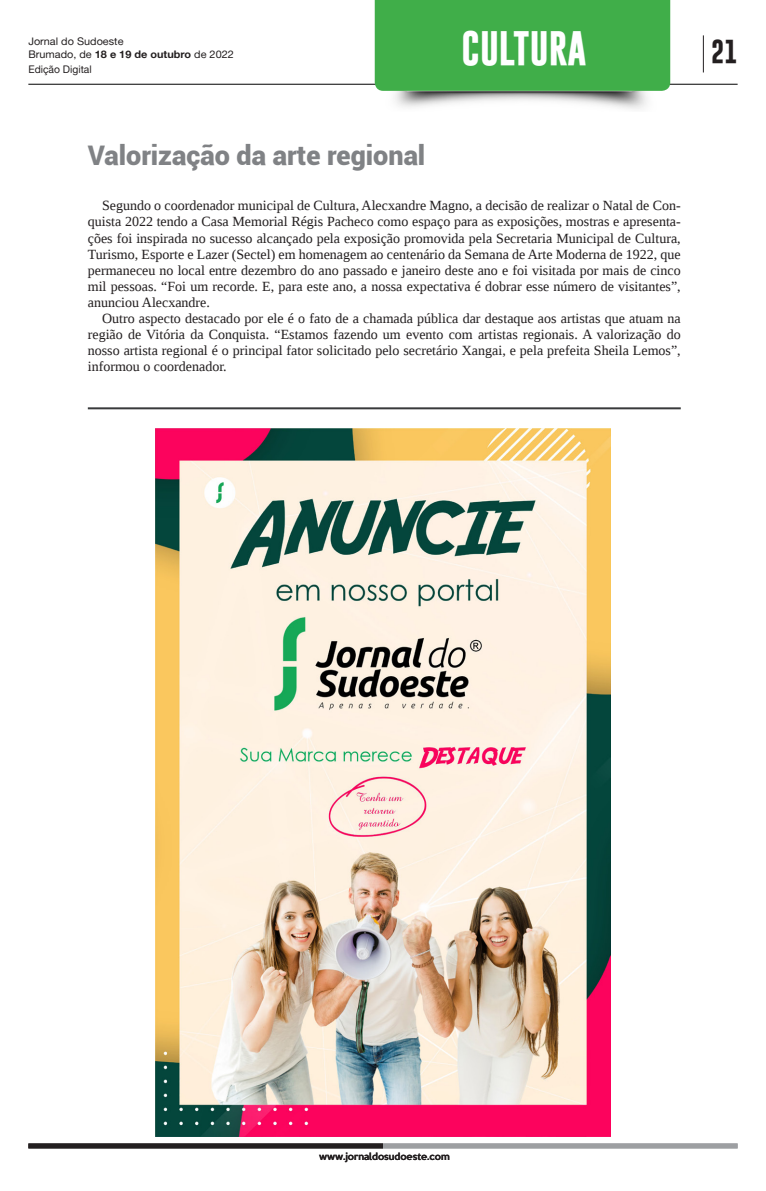
<style>
.page{position:relative;width:766px;height:1191px;background:#fff}
.page>*{position:absolute;margin:0;border:0;box-sizing:border-box;transform-origin:0 0}
.t1{font:700 35px "Gobold";color:#fff}
.t2{font:900 27px "Roboto";color:#808285}
.t3{font:700 24px "Gobold";color:#231f20}
.t4{font:14px/16px "Liberation Serif";color:#231f20;text-align:justify}
.t5{font:10.5px "Alte Haas Grotesk";color:#231f20;scale:1.04 1}
.t6{font:10.5px "Alte Haas Grotesk";color:#231f20}
.t7{font:500 9px "Keep Calm";color:#231f20}
.s1{font-family:"Alte Haas Grotesk Bold"}
</style>
<div class="page">
<div style="left:28px;top:1143px;width:355px;height:5px;background:#231f20"></div>
<div style="left:383px;top:1143px;width:354px;height:5px;background:#9d9fa2"></div>
<hr style="left:28px;top:84px;width:709px;height:1px;background:#000">
<hr style="left:702px;top:35px;width:1px;height:37px;background:#231f20">
<img style="left:370px;top:83px;width:277px;height:26px">
<div style="left:374px;top:0;width:296px;height:91px;background:#40ae49"></div>
<img style="left:156px;top:428px;width:454px;height:708px">
<hr style="left:88px;top:407px;width:592px;height:2px;background:#383a3b">
<h1 class="t1" style="left:461px;top:26px;width:126px">CULTURA</h1>
<p class="t5" style="left:28px;top:35px;width:93px">Jornal do Sudoeste</p>
<p class="t6" style="left:28px;top:63px;width:65px">Edição Digital</p>
<p class="t5" style="left:28px;top:48px;width:199px">Brumado, de <span class="s1">18 e 19 de outubro</span> de 2022</p>
<h3 class="t3" style="left:711px;top:36px;width:28px">21</h3>
<h2 class="t2" style="left:88px;top:136px;width:339px">Valorização da arte regional</h2>
<p class="t4" style="left:88px;top:198px;width:594px;text-indent:14px">Segundo o coordenador municipal de Cultura, Alecxandre Magno, a decisão de realizar o Natal de Con&shy;quista 2022 tendo a Casa Memorial Régis Pacheco como espaço para as exposições, mostras e apresenta&shy;ções foi inspirada no sucesso alcançado pela exposição promovida pela Secretaria Municipal de Cultura, Turismo, Esporte e Lazer (Sectel) em homenagem ao centenário da Semana de Arte Moderna de 1922, que permaneceu no local entre dezembro do ano passado e janeiro deste ano e foi visitada por mais de cinco mil pessoas. “Foi um recorde. E, para este ano, a nossa expectativa é dobrar esse número de visitantes”, anunciou Alecxandre.</p>
<p class="t4" style="left:88px;top:310px;width:594px;text-indent:14px">Outro aspecto destacado por ele é o fato de a chamada pública dar destaque aos artistas que atuam na região de Vitória da Conquista. “Estamos fazendo um evento com artistas regionais. A valorização do nosso artista regional é o principal fator solicitado pelo secretário Xangai, e pela prefeita Sheila Lemos”, informou o coordenador.</p>
<p class="t7" style="left:319px;top:1148px;width:132px">www.jornaldosudoeste.com</p>
</div>
